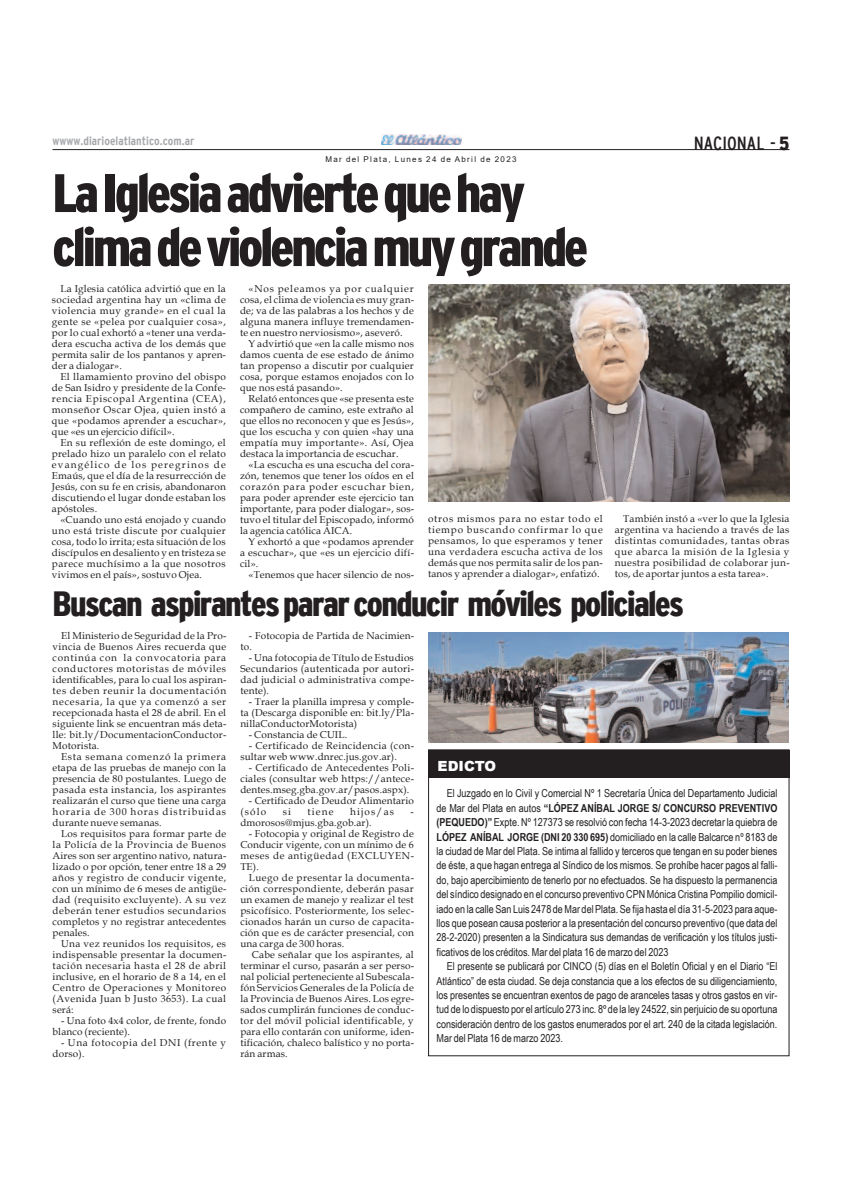
<style>
.page{position:relative;width:842px;height:1191px;background:#fff}
.page>*{position:absolute;margin:0;border:0;box-sizing:border-box;transform-origin:0 0}
.t1{font:900 condensed 54px/54px "Interstate";letter-spacing:-.055em;color:#231f20}
.t2{font:900 condensed 35px "Interstate";letter-spacing:-.045em;color:#231f20}
.t3{font:condensed 19px "Interstate";color:#231f20}
.t4{font:900 14px "Arial";color:#fff}
.t5{font:700 condensed 12px "Interstate";color:#a8a9ad}
.t6{font:11px/14.4px "Arial Narrow";color:#231f20;text-align:justify}
.t7{font:10px/11px "Book Antiqua";letter-spacing:.015em;color:#231f20;text-align:justify}
.t8{font:10px/11px "Book Antiqua";letter-spacing:.035em;color:#231f20}
.t9{font:10px/11px "Book Antiqua";letter-spacing:.065em;color:#231f20}
.t10{font:8px "Arial";letter-spacing:.165em;color:#231f20}
.s1{font-weight:900}
.s2{font-weight:700}
</style>
<div class="page">
<hr style="left:52px;top:149px;width:737px;height:1px;background:#231f20">
<img style="left:381px;top:135px;width:80px;height:9px">
<div style="left:428px;top:750px;width:361px;height:27px;background:#231f20"></div>
<img style="left:428px;top:285px;width:361px;height:217px">
<img style="left:428px;top:632px;width:360px;height:111px">
<p class="t5" style="left:52px;top:134px;width:143px">wwww.diarioelatlantico.com.ar</p>
<p class="t10" style="left:325px;top:155px;width:193px">Mar del Plata, Lunes 24 de Abril de 2023</p>
<h1 class="t1" style="left:52px;top:166px;width:537px">LaIglesiaadviertequehay climadeviolenciamuygrande</h1>
<h3 class="t3" style="left:694px;top:133px;width:97px">NACIONAL - <span class="s1">5</span></h3>
<p class="t7" style="left:52px;top:283px;width:176px;text-indent:9px">La Iglesia católica advirtió que en la sociedad argentina hay un «clima de violencia muy grande» en el cual la gente se «pelea por cualquier cosa», por lo cual exhortó a «tener una verda&shy;dera escucha activa de los demás que permita salir de los pantanos y apren&shy;der a dialogar».</p>
<p class="t7" style="left:52px;top:371px;width:176px;text-indent:9px">El llamamiento provino del obispo de San Isidro y presidente de la Confe&shy;rencia Episcopal Argentina (CEA), monseñor Oscar Ojea, quien instó a que «podamos aprender a escuchar», que «es un ejercicio difícil».</p>
<p class="t7" style="left:52px;top:437px;width:175px;text-indent:9px">En su reflexión de este domingo, el prelado hizo un paralelo con el relato evangélico de los peregrinos de Emaús, que el día de la resurrección de Jesús, con su fe en crisis, abandonaron discutiendo el lugar donde estaban los apóstoles.</p>
<p class="t7" style="left:52px;top:514px;width:175px;text-indent:9px">«Cuando uno está enojado y cuando uno está triste discute por cualquier cosa, todo lo irrita; esta situación de los discípulos en desaliento y en tristeza se parece muchísimo a la que nosotros vivimos en el país», sostuvo Ojea.</p>
<p class="t7" style="left:240px;top:283px;width:176px;text-indent:9px">«Nos peleamos ya por cualquier cosa, el clima de violencia es muy gran&shy;de; va de las palabras a los hechos y de alguna manera influye tremendamen&shy;te en nuestro nerviosismo», aseveró.</p>
<p class="t7" style="left:240px;top:338px;width:175px;text-indent:9px">Y advirtió que «en la calle mismo nos damos cuenta de ese estado de ánimo tan propenso a discutir por cualquier cosa, porque estamos enojados con lo que nos está pasando».</p>
<p class="t7" style="left:240px;top:393px;width:175px;text-indent:9px">Relató entonces que «se presenta este compañero de camino, este extraño al que ellos no reconocen y que es Jesús», que los escucha y con quien «hay una empatía muy importante». Así, Ojea destaca la importancia de escuchar.</p>
<p class="t7" style="left:240px;top:459px;width:176px;text-indent:9px">«La escucha es una escucha del cora&shy;zón, tenemos que tener los oídos en el corazón para poder escuchar bien, para poder aprender este ejercicio tan importante, para poder dialogar», sos&shy;tuvo el titular del Episcopado, informó la agencia católica AICA.</p>
<p class="t7" style="left:240px;top:536px;width:176px;text-indent:9px">Y exhortó a que «podamos aprender a escuchar», que «es un ejercicio difí&shy;cil».</p>
<p class="t7" style="left:248px;top:569px;width:167px">«Tenemos que hacer silencio de nos-</p>
<p class="t7" style="left:428px;top:513px;width:176px">otros mismos para no estar todo el tiempo buscando confirmar lo que pensamos, lo que esperamos y tener una verdadera escucha activa de los demás que nos permita salir de los pan&shy;tanos y aprender a dialogar», enfatizó.</p>
<p class="t7" style="left:615px;top:513px;width:176px;text-indent:9px">También instó a «ver lo que la Iglesia argentina va haciendo a través de las distintas comunidades, tantas obras que abarca la misión de la Iglesia y nuestra posibilidad de colaborar jun&shy;tos, de aportar juntos a esta tarea».</p>
<h2 class="t2" style="left:52px;top:584px;width:633px">Buscan aspirantespararconducir móviles policiales</h2>
<p class="t7" style="left:53px;top:630px;width:175px;text-indent:9px">El Ministerio de Seguridad de la Pro&shy;vincia de Buenos Aires recuerda que continúa con la convocatoria para conductores motoristas de móviles identificables, para lo cual los aspiran&shy;tes deben reunir la documentación necesaria, la que ya comenzó a ser recepcionada hasta el 28 de abril. En el siguiente link se encuentran más deta&shy;lle: bit.ly/DocumentacionConductor-Motorista.</p>
<p class="t7" style="left:53px;top:751px;width:175px;text-indent:9px">Esta semana comenzó la primera etapa de las pruebas de manejo con la presencia de 80 postulantes. Luego de pasada esta instancia, los aspirantes realizarán el curso que tiene una carga horaria de 300 horas distribuidas durante nueve semanas.</p>
<p class="t7" style="left:53px;top:828px;width:175px;text-indent:9px">Los requisitos para formar parte de la Policía de la Provincia de Buenos Aires son ser argentino nativo, natura&shy;lizado o por opción, tener entre 18 a 29 años y registro de conducir vigente, con un mínimo de 6 meses de antigüe&shy;dad (requisito excluyente). A su vez deberán tener estudios secundarios completos y no registrar antecedentes penales.</p>
<p class="t7" style="left:53px;top:938px;width:175px;text-indent:9px">Una vez reunidos los requisitos, es indispensable presentar la documen&shy;tación necesaria hasta el 28 de abril inclusive, en el horario de 8 a 14, en el Centro de Operaciones y Monitoreo (Avenida Juan b Justo 3653). La cual será:</p>
<p class="t7" style="left:53px;top:1015px;width:175px;text-indent:9px">- Una foto 4x4 color, de frente, fondo blanco (reciente).</p>
<p class="t9" style="left:53px;top:1037px;width:175px;text-indent:9px">- Una fotocopia del DNI (frente y dorso).</p>
<p class="t7" style="left:240px;top:630px;width:175px;text-indent:9px">- Fotocopia de Partida de Nacimien&shy;to.</p>
<p class="t7" style="left:240px;top:652px;width:175px;text-indent:9px">- Una fotocopia de Título de Estudios Secundarios (autenticada por autori&shy;dad judicial o administrativa compe&shy;tente).</p>
<p class="t7" style="left:240px;top:696px;width:175px;text-indent:9px">- Traer la planilla impresa y comple&shy;ta (Descarga disponible en: bit.ly/Pla&shy;nillaConductorMotorista)</p>
<p class="t7" style="left:249px;top:729px;width:100px">- Constancia de CUIL.</p>
<p class="t8" style="left:240px;top:740px;width:175px;text-indent:9px">- Certificado de Reincidencia (con&shy;sultar web www.dnrec.jus.gov.ar).</p>
<p class="t7" style="left:240px;top:762px;width:175px;text-indent:9px">- Certificado de Antecedentes Poli&shy;ciales (consultar web https://antece&shy;dentes.mseg.gba.gov.ar/pasos.aspx).</p>
<p class="t7" style="left:240px;top:795px;width:175px;text-indent:9px">- Certificado de Deudor Alimentario (sólo</p>
<p class="t7" style="left:283px;top:806px;width:10px">si</p>
<p class="t7" style="left:307px;top:806px;width:28px">tiene</p>
<p class="t7" style="left:350px;top:806px;width:46px">hijos/as</p>
<p class="t7" style="left:411px;top:806px;width:5px">-</p>
<p class="t7" style="left:240px;top:817px;width:133px">dmorosos@mjus.gba.gob.ar).</p>
<p class="t7" style="left:240px;top:828px;width:175px;text-indent:9px">- Fotocopia y original de Registro de Conducir vigente, con un mínimo de 6 meses de antigüedad (EXCLUYEN-TE).</p>
<p class="t7" style="left:240px;top:872px;width:175px;text-indent:9px">Luego de presentar la documenta&shy;ción correspondiente, deberán pasar un examen de manejo y realizar el test psicofísico. Posteriormente, los selec&shy;cionados harán un curso de capacita&shy;ción que es de carácter presencial, con una carga de 300 horas.</p>
<p class="t7" style="left:240px;top:949px;width:175px;text-indent:11px">Cabe señalar que los aspirantes, al terminar el curso, pasarán a ser perso&shy;nal policial perteneciente al Subescala&shy;fón Servicios Generales de la Policía de la Provincia de Buenos Aires. Los egre&shy;sados cumplirán funciones de conduc&shy;tor del móvil policial identificable, y para ello contarán con uniforme, iden&shy;tificación, chaleco balístico y no porta&shy;rán armas.</p>
<h3 class="t4" style="left:438px;top:755px;width:60px">EDICTO</h3>
<p class="t6" style="left:436px;top:786px;width:342px;text-indent:10px">El Juzgado en lo Civil y Comercial Nº 1 Secretaría Única del Departamento Judicial de Mar del Plata en autos <span class="s2">“LÓPEZ ANÍBAL JORGE S/ CONCURSO PREVENTIVO (PEQUEDO)”</span> Expte. Nº 127373 se resolvió con fecha 14-3-2023 decretar la quiebra de <span class="s2">LÓPEZ ANÍBAL JORGE (DNI 20 330 695)</span> domiciliado en la calle Balcarce nº 8183 de la ciudad de Mar del Plata. Se intima al fallido y terceros que tengan en su poder bienes de éste, a que hagan entrega al Síndico de los mismos. Se prohíbe hacer pagos al falli&shy;do, bajo apercibimiento de tenerlo por no efectuados. Se ha dispuesto la permanencia del síndico designado en el concurso preventivo CPN Mónica Cristina Pompilio domicil&shy;iado en la calle San Luis 2478 deMar del Plata. Se fija hasta el día 31-5-2023 para aque&shy;llos que posean causa posterior a la presentación del concurso preventivo (que data del 28-2-2020) presenten a la Sindicatura sus demandas de verificación y los títulos justi&shy;ficativos de los créditos. Mar del plata 16 de marzo del 2023</p>
<p class="t6" style="left:436px;top:959px;width:342px;text-indent:10px">El presente se publicará por CINCO (5) días en el Boletín Oficial y en el Diario “El Atlántico” de esta ciudad. Se deja constancia que a los efectos de su diligenciamiento, los presentes se encuentran exentos de pago de aranceles tasas y otros gastos en vir&shy;tud de lo dispuesto por el artículo 273 inc. 8º de la ley 24522, sin perjuicio de su oportuna consideración dentro de los gastos enumerados por el art. 240 de la citada legislación.<br>Mar del Plata 16 de marzo 2023.</p>
</div>
